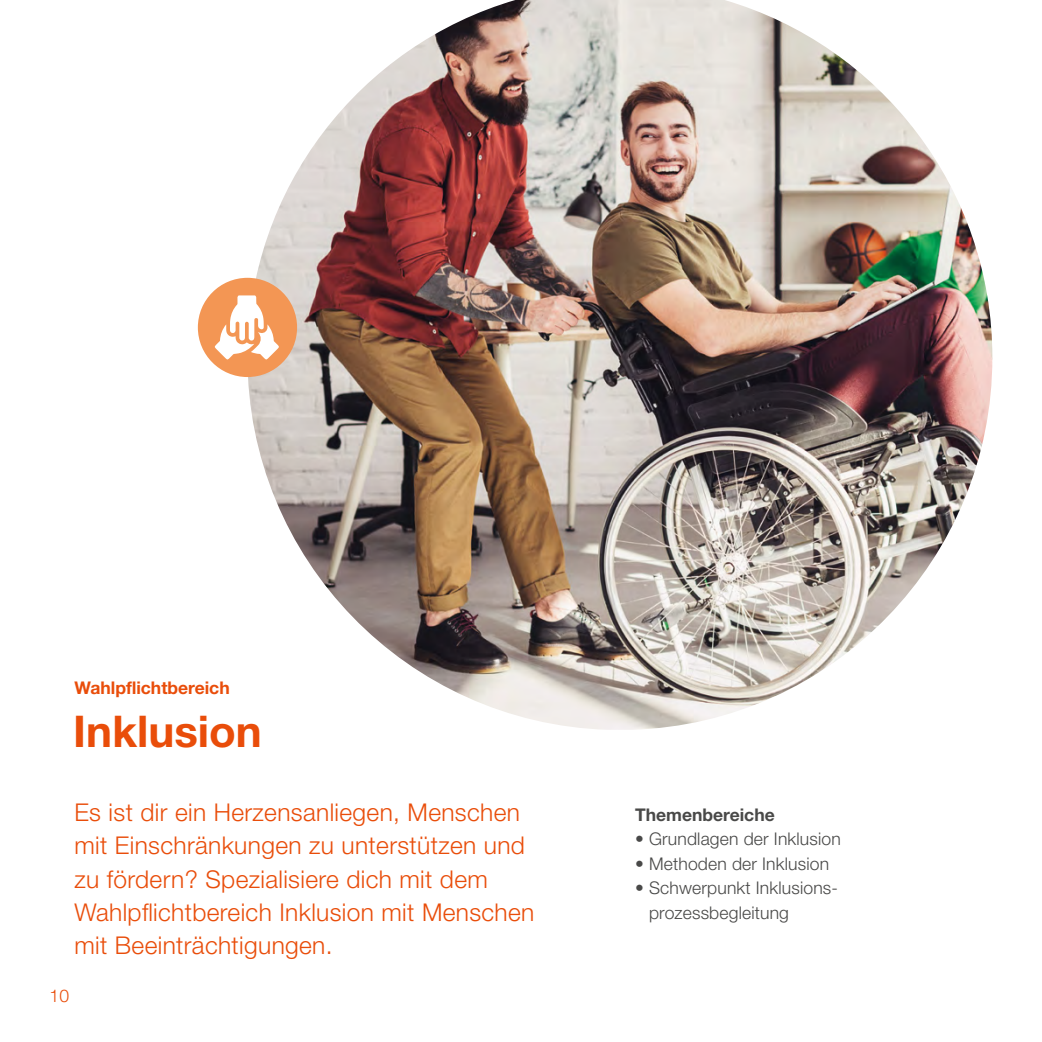
<style>
.page{position:relative;width:1042px;height:1042px;background:#fff}
.page>*{position:absolute;margin:0;border:0;box-sizing:border-box;transform-origin:0 0}
.t1{font:700 43.75px "Helvetica Neue LT Pro";color:#e94d0a}
.t2{font:300 24.5px/33.2px "Helvetica Neue LT Pro";letter-spacing:.015em;color:#e94d0a}
.t3{font:300 17.5px/24.5px "Helvetica Neue LT Pro";letter-spacing:.01em;color:#494948}
.t4{font:700 17.5px "Helvetica Neue LT Pro";color:#e94d0a}
.t5{font:700 17.5px "Helvetica Neue LT Pro";color:#494948}
.t6{font:300 17.5px "Helvetica Neue LT Pro";color:#e94d0a}
</style>
<div class="page">
<img style="left:247px;top:0;width:745px;height:730px">
<div style="left:198px;top:278px;width:99px;height:99px;background:#f39654;border-radius:50%"></div>
<svg style="left:215px;top:295px;width:64px;height:64px"></svg>
<p class="t4" style="left:75px;top:677px;width:157px">Wahlpflichtbereich</p>
<h1 class="t1" style="left:73px;top:704px;width:190px">Inklusion</h1>
<p class="t2" style="left:74px;top:795px;width:461px">Es ist dir ein Herzensanliegen, Menschen mit Einschränkungen zu unterstützen und zu fördern? Spezialisiere dich mit dem Wahlpflichtbereich Inklusion mit Menschen mit Beeinträchtigungen.</p>
<p class="t6" style="left:50px;top:985px;width:21px">10</p>
<p class="t5" style="left:635px;top:803px;width:141px">Themenbereiche</p>
<p class="t3" style="left:635px;top:826px;width:207px">• Grundlagen der Inklusion</p>
<p class="t3" style="left:635px;top:851px;width:195px">• Methoden der Inklusion</p>
<p class="t3" style="left:649px;top:875px;width:188px;text-indent:-14px">• Schwerpunkt Inklusions&shy;prozessbegleitung</p>
</div>
